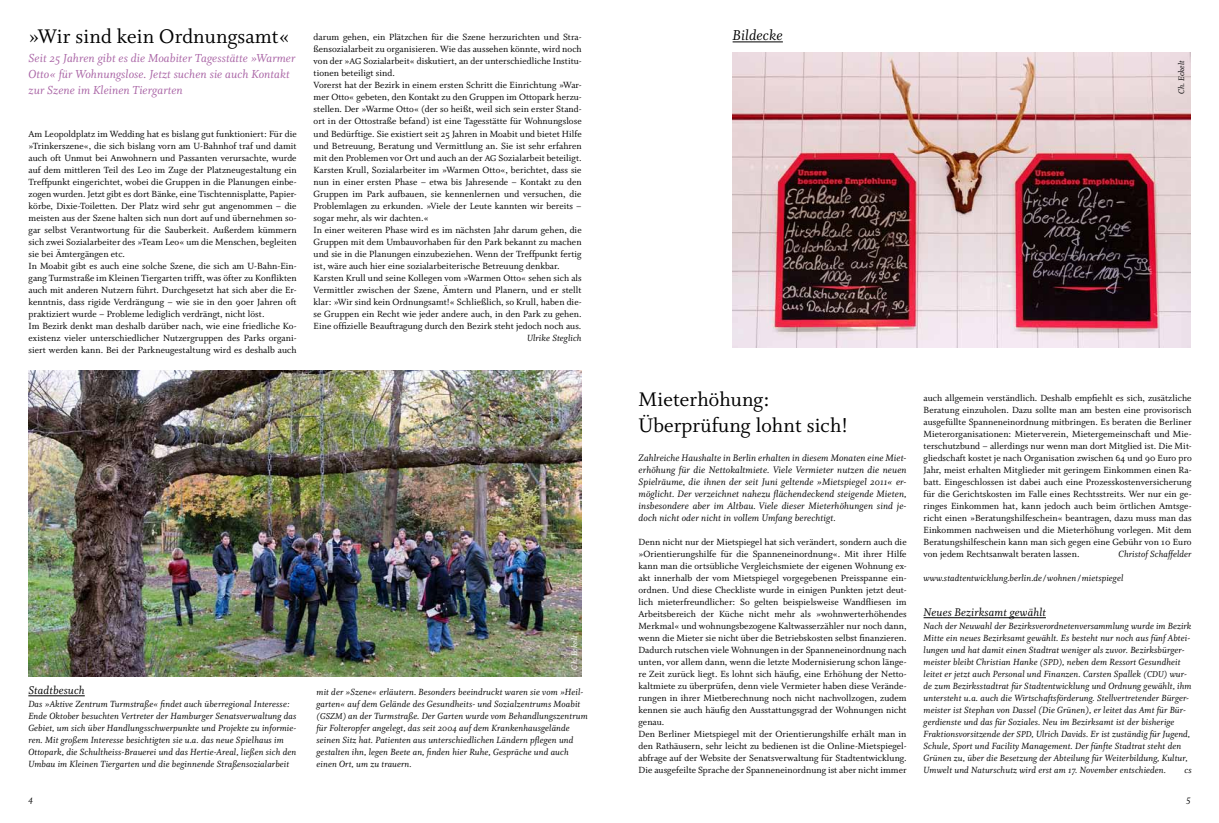
<style>
.page{position:relative;width:1219px;height:823px;background:#fff}
.page>*{position:absolute;margin:0;border:0;box-sizing:border-box;transform-origin:0 0}
.t1{font:22px/26px "Whitman Roman Os F";letter-spacing:.005em;color:#000}
.t2{font:16px "Whitman Italic Os F";letter-spacing:.01em;color:#000}
.t3{font:13px/16px "Whitman Italic Os F";letter-spacing:.005em;color:#a862a4}
.t4{font:12.5px "Whitman Italic Os F";letter-spacing:.01em;color:#000}
.t5{font:10.5px/12px "Whitman Italic Os F";letter-spacing:.01em;color:#000;text-align:justify}
.t6{font:10px/12px "Whitman Roman Os F";letter-spacing:.005em;color:#000}
.t7{font:10px/12px "Whitman Italic Os F";letter-spacing:.01em;color:#000}
.t8{font:9px "Whitman Italic Os F";letter-spacing:.01em;color:#fff}
.t9{font:9px "Whitman Italic Os F";letter-spacing:.01em;color:#000}
.s1{font-size:9.5px}
</style>
<div class="page">
<hr style="left:924px;top:617px;width:122px;height:1px;background:#000">
<img style="left:29px;top:370px;width:553px;height:306px">
<hr style="left:28px;top:695px;width:57px;height:1px;background:#000">
<img style="left:733px;top:52px;width:458px;height:295px">
<hr style="left:733px;top:42px;width:50px;height:1px;background:#000">
<h1 class="t1" style="left:29px;top:24px;width:263px">»Wir sind kein Ordnungsamt«</h1>
<h3 class="t3" style="left:29px;top:50px;width:268px">Seit 25 Jahren gibt es die Moabiter Tagesstätte »Warmer<br>Otto« für Wohnungslose. Jetzt suchen sie auch Kontakt zur Szene im Kleinen Tiergarten</h3>
<p class="t6" style="left:29px;top:127px;width:270px">Am Leopoldplatz im Wedding hat es bislang gut funktioniert: Für die »Trinkerszene«, die sich bislang vorn am U-Bahnhof traf und damit auch oft Unmut bei Anwohnern und Passanten verursachte, wurde auf dem mittleren Teil des Leo im Zuge der Platzneugestaltung ein Treffpunkt eingerichtet, wobei die Gruppen in die Planungen einbe&shy;zogen wurden. Jetzt gibt es dort Bänke, eine Tischtennisplatte, Papier&shy;körbe, Dixie-Toiletten. Der Platz wird sehr gut angenommen – die meisten aus der Szene halten sich nun dort auf und übernehmen so&shy;gar selbst Verantwortung für die Sauberkeit. Außerdem kümmern sich zwei Sozialarbeiter des »Team Leo« um die Menschen, begleiten sie bei Ämtergängen etc.<br>In Moabit gibt es auch eine solche Szene, die sich am U-Bahn-Ein&shy;gang Turmstraße im Kleinen Tiergarten trifft, was öfter zu Konflikten auch mit anderen Nutzern führt. Durchgesetzt hat sich aber die Er&shy;kenntnis, dass rigide Verdrängung – wie sie in den 90er Jahren oft praktiziert wurde – Probleme lediglich verdrängt, nicht löst.<br>Im Bezirk denkt man deshalb darüber nach, wie eine friedliche Ko&shy;existenz vieler unterschiedlicher Nutzergruppen des Parks organi&shy;siert werden kann. Bei der Parkneugestaltung wird es deshalb auch</p>
<p class="t6" style="left:314px;top:31px;width:270px">darum gehen, ein Plätzchen für die Szene herzurichten und Stra&shy;ßensozialarbeit zu organisieren. Wie das aussehen könnte, wird noch von der »<span class="s1">AG</span> Sozialarbeit« diskutiert, an der unterschiedliche Institu&shy;tionen beteiligt sind.<br>Vorerst hat der Bezirk in einem ersten Schritt die Einrichtung »War&shy;mer Otto« gebeten, den Kontakt zu den Gruppen im Ottopark herzu&shy;stellen. Der »Warme Otto« (der so heißt, weil sich sein erster Stand&shy;ort in der Ottostraße befand) ist eine Tagesstätte für Wohnungslose und Bedürftige. Sie existiert seit 25 Jahren in Moabit und bietet Hilfe und Betreuung, Beratung und Vermittlung an. Sie ist sehr erfahren mit den Problemen vor Ort und auch an der <span class="s1">AG</span> Sozialarbeit beteiligt.<br>Karsten Krull, Sozialarbeiter im »Warmen Otto«, berichtet, dass sie nun in einer ersten Phase – etwa bis Jahresende – Kontakt zu den Gruppen im Park aufbauen, sie kennenlernen und versuchen, die Problemlagen zu erkunden. »Viele der Leute kannten wir bereits – sogar mehr, als wir dachten.«<br>In einer weiteren Phase wird es im nächsten Jahr darum gehen, die Gruppen mit dem Umbauvorhaben für den Park bekannt zu machen und sie in die Planungen einzubeziehen. Wenn der Treffpunkt fertig ist, wäre auch hier eine sozialarbeiterische Betreuung denkbar.<br>Karsten Krull und seine Kollegen vom »Warmen Otto« sehen sich als Vermittler zwischen der Szene, Ämtern und Planern, und er stellt klar: »Wir sind kein Ordnungsamt!« Schließlich, so Krull, haben die&shy;se Gruppen ein Recht wie jeder andere auch, in den Park zu gehen.<br>Eine offizielle Beauftragung durch den Bezirk steht jedoch noch aus.</p>
<p class="t7" style="left:527px;top:332px;width:56px">Ulrike Steglich</p>
<p class="t8" style="left:569px;top:669px;width:35px;rotate:-90deg">Ch. Eckelt</p>
<p class="t4" style="left:28px;top:683px;width:58px">Stadtbesuch</p>
<p class="t7" style="left:28px;top:698px;width:270px">Das »Aktive Zentrum Turmstraße« findet auch überregional Interesse:<br>Ende Oktober besuchten Vertreter der Hamburger Senatsverwaltung das Gebiet, um sich über Handlungsschwerpunkte und Projekte zu informie&shy;ren. Mit großem Interesse besichtigten sie u.a. das neue Spielhaus im Ottopark, die Schultheiss-Brauerei und das Hertie-Areal, ließen sich den Umbau im Kleinen Tiergarten und die beginnende Straßensozialarbeit</p>
<p class="t7" style="left:317px;top:686px;width:273px">mit der »Szene« erläutern. Besonders beeindruckt waren sie vom »Heil&shy;garten« auf dem Gelände des Gesundheits- und Sozialzentrums Moabit <span class="s1">(GSZM)</span> an der Turmstraße. Der Garten wurde vom Behandlungszentrum für Folteropfer angelegt, das seit 2004 auf dem Krankenhausgelände seinen Sitz hat. Patienten aus unterschiedlichen Ländern pflegen und gestalten ihn, legen Beete an, finden hier Ruhe, Gespräche und auch einen Ort, um zu trauern.</p>
<h2 class="t2" style="left:733px;top:26px;width:52px">Bildecke</h2>
<p class="t9" style="left:1177px;top:94px;width:35px;rotate:-90deg">Ch. Eckelt</p>
<h1 class="t1" style="left:639px;top:386px;width:211px">Mieterhöhung:<br>Überprüfung lohnt sich!</h1>
<p class="t5" style="left:639px;top:451px;width:270px">Zahlreiche Haushalte in Berlin erhalten in diesem Monaten eine Miet&shy;erhöhung für die Nettokaltmiete. Viele Vermieter nutzen die neuen Spielräume, die ihnen der seit Juni geltende »Mietspiegel 2011« er&shy;möglicht. Der verzeichnet nahezu flächendeckend steigende Mieten, insbesondere aber im Altbau. Viele dieser Mieterhöhungen sind je&shy;doch nicht oder nicht in vollem Umfang berechtigt.</p>
<p class="t6" style="left:639px;top:535px;width:270px">Denn nicht nur der Mietspiegel hat sich verändert, sondern auch die »Orientierungshilfe für die Spanneneinordnung«. Mit ihrer Hilfe kann man die ortsübliche Vergleichsmiete der eigenen Wohnung ex&shy;akt innerhalb der vom Mietspiegel vorgegebenen Preisspanne ein&shy;ordnen. Und diese Checkliste wurde in einigen Punkten jetzt deut&shy;lich mieterfreundlicher: So gelten beispielsweise Wandfliesen im Arbeitsbereich der Küche nicht mehr als »wohnwerterhöhendes Merkmal« und wohnungsbezogene Kaltwasserzähler nur noch dann, wenn die Mieter sie nicht über die Betriebskosten selbst finanzieren.<br>Dadurch rutschen viele Wohnungen in der Spanneneinordnung nach unten, vor allem dann, wenn die letzte Modernisierung schon länge&shy;re Zeit zurück liegt. Es lohnt sich häufig, eine Erhöhung der Netto&shy;kaltmiete zu überprüfen, denn viele Vermieter haben diese Verände&shy;rungen in ihrer Mietberechnung noch nicht nachvollzogen, zudem kennen sie auch häufig den Ausstattungsgrad der Wohnungen nicht genau.<br>Den Berliner Mietspiegel mit der Orientierungshilfe erhält man in den Rathäusern, sehr leicht zu bedienen ist die Online-Mietspiegel&shy;abfrage auf der Website der Senatsverwaltung für Stadtentwicklung.<br>Die ausgefeilte Sprache der Spanneneinordnung ist aber nicht immer</p>
<p class="t6" style="left:924px;top:391px;width:270px;text-align:justify">auch allgemein verständlich. Deshalb empfiehlt es sich, zusätzliche Beratung einzuholen. Dazu sollte man am besten eine provisorisch ausgefüllte Spanneneinordnung mitbringen. Es beraten die Berliner Mieterorganisationen: Mieterverein, Mietergemeinschaft und Mie&shy;terschutzbund – allerdings nur wenn man dort Mitglied ist. Die Mit&shy;gliedschaft kostet je nach Organisation zwischen 64 und 90 Euro pro Jahr, meist erhalten Mitglieder mit geringem Einkommen einen Ra&shy;batt. Eingeschlossen ist dabei auch eine Prozesskostenversicherung für die Gerichtskosten im Falle eines Rechtsstreits. Wer nur ein ge&shy;ringes Einkommen hat, kann jedoch auch beim örtlichen Amtsge&shy;richt einen »Beratungshilfeschein« beantragen, dazu muss man das Einkommen nachweisen und die Mieterhöhung vorlegen. Mit dem Beratungshilfeschein kann man sich gegen eine Gebühr von 10 Euro von jedem Rechtsanwalt beraten lassen.</p>
<p class="t7" style="left:1118px;top:548px;width:75px">Christof Schaffelder</p>
<p class="t7" style="left:924px;top:572px;width:201px">www.stadtentwicklung.berlin.de/wohnen /mietspiegel</p>
<p class="t4" style="left:924px;top:605px;width:124px">Neues Bezirksamt gewählt</p>
<p class="t7" style="left:924px;top:620px;width:269px">Nach der Neuwahl der Bezirksverordnetenversammlung wurde im Bezirk Mitte ein neues Bezirksamt gewählt. Es besteht nur noch aus fünf Abtei&shy;lungen und hat damit einen Stadtrat weniger als zuvor. Bezirksbürger&shy;meister bleibt Christian Hanke <span class="s1">(SPD)</span>, neben dem Ressort Gesundheit leitet er jetzt auch Personal und Finanzen. Carsten Spallek <span class="s1">(CDU)</span> wur&shy;de zum Bezirksstadtrat für Stadtentwicklung und Ordnung gewählt, ihm untersteht u.a. auch die Wirtschaftsförderung. Stellvertretender Bürger&shy;meister ist Stephan von Dassel (Die Grünen), er leitet das Amt für Bür&shy;gerdienste und das für Soziales. Neu im Bezirksamt ist der bisherige Fraktionsvorsitzende der <span class="s1">SPD</span>, Ulrich Davids. Er ist zuständig für Jugend, Schule, Sport und Facility Management. Der fünfte Stadtrat steht den Grünen zu, über die Besetzung der Abteilung für Weiterbildung, Kultur, Umwelt und Naturschutz wird erst am 17. November entschieden.</p>
<p class="t7" style="left:1184px;top:764px;width:9px">cs</p>
<p class="t5" style="left:28px;top:792px;width:6px">4</p>
<p class="t5" style="left:1186px;top:792px;width:6px">5</p>
</div>
